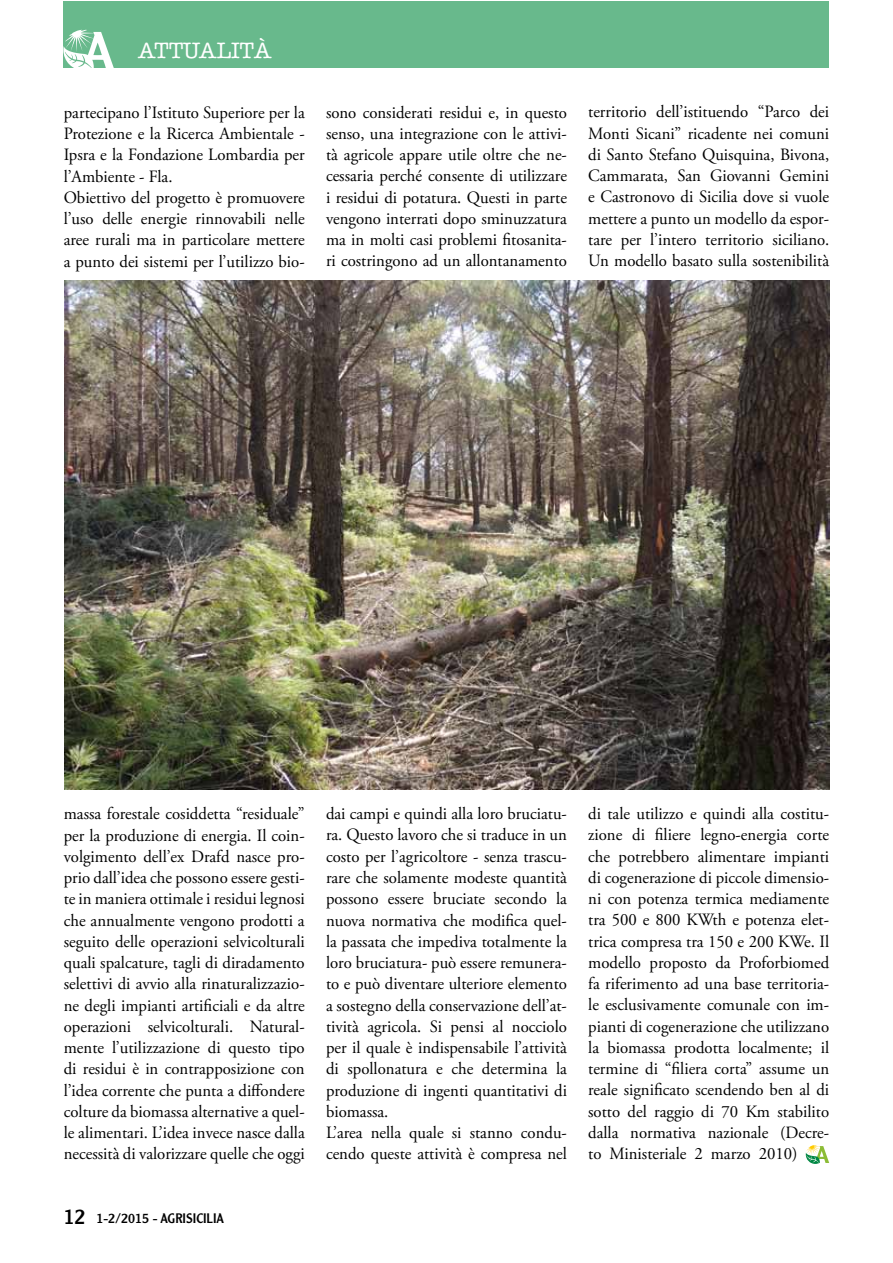
<style>
.page{position:relative;width:893px;height:1263px;background:#fff}
.page>*{position:absolute;margin:0;border:0;box-sizing:border-box;transform-origin:0 0}
.t1{font:500 22.5px "American Typewriter";color:#fff}
.t2{font:17.25px/21.3px "Adobe Garamond Pro";color:#000;text-align:justify}
.t3{font:13.5px "Clearface Gothic LH";color:#000}
.s1{font-size:21px}
</style>
<div class="page">
<div style="left:64px;top:1px;width:765px;height:67px;background:#68b98c"></div>
<svg style="left:63px;top:30px;width:51px;height:38px"></svg>
<svg style="left:806px;top:1145px;width:23px;height:19px"></svg>
<img style="left:65px;top:281px;width:764px;height:508px">
<h1 class="t1" style="left:138px;top:38px;width:135px">ATTUALITÀ</h1>
<p class="t2" style="left:64px;top:102px;width:242px;text-align:left">partecipano l’Istituto Superiore per la Protezione e la Ricerca Ambientale - Ipsra e la Fondazione Lombardia per l’Ambiente - Fla.<br>Obiettivo del progetto è promuovere l’uso delle energie rinnovabili nelle aree rurali ma in particolare mettere a punto dei sistemi per l’utilizzo bio-</p>
<p class="t2" style="left:326px;top:102px;width:242px">sono considerati residui e, in questo senso, una integrazione con le attivi&shy;tà agricole appare utile oltre che ne&shy;cessaria perché consente di utilizzare i residui di potatura. Questi in parte vengono interrati dopo sminuzzatura ma in molti casi problemi fitosanita&shy;ri costringono ad un allontanamento</p>
<p class="t2" style="left:588px;top:102px;width:242px">territorio dell’istituendo “Parco dei Monti Sicani” ricadente nei comuni di Santo Stefano Quisquina, Bivona, Cammarata, San Giovanni Gemini e Castronovo di Sicilia dove si vuole mettere a punto un modello da espor&shy;tare per l’intero territorio siciliano.<br>Un modello basato sulla sostenibilità</p>
<p class="t2" style="left:64px;top:804px;width:242px">massa forestale cosiddetta “residuale” per la produzione di energia. Il coin&shy;volgimento dell’ex Drafd nasce pro&shy;prio dall’idea che possono essere gesti&shy;te in maniera ottimale i residui legnosi che annualmente vengono prodotti a seguito delle operazioni selvicolturali quali spalcature, tagli di diradamento selettivi di avvio alla rinaturalizzazio&shy;ne degli impianti artificiali e da altre operazioni selvicolturali. Natural&shy;mente l’utilizzazione di questo tipo di residui è in contrapposizione con l’idea corrente che punta a diffondere colture da biomassa alternative a quel&shy;le alimentari. L’idea invece nasce dalla necessità di valorizzare quelle che oggi</p>
<p class="t3" style="left:64px;top:1209px;width:162px"><span class="s1">12</span> 1-2/2015 - AGRISICILIA</p>
<p class="t2" style="left:326px;top:804px;width:242px;text-align:left">dai campi e quindi alla loro bruciatu&shy;ra. Questo lavoro che si traduce in un costo per l’agricoltore - senza trascu&shy;rare che solamente modeste quantità possono essere bruciate secondo la nuova normativa che modifica quel&shy;la passata che impediva totalmente la loro bruciatura- può essere remunera&shy;to e può diventare ulteriore elemento a sostegno della conservazione dell’at&shy;tività agricola. Si pensi al nocciolo per il quale è indispensabile l’attività di spollonatura e che determina la produzione di ingenti quantitativi di biomassa.<br>L’area nella quale si stanno condu&shy;cendo queste attività è compresa nel</p>
<p class="t2" style="left:588px;top:803px;width:242px">di tale utilizzo e quindi alla costitu&shy;zione di filiere legno-energia corte che potrebbero alimentare impianti di cogenerazione di piccole dimensio&shy;ni con potenza termica mediamente tra 500 e 800 KWth e potenza elet&shy;trica compresa tra 150 e 200 KWe. Il modello proposto da Proforbiomed fa riferimento ad una base territoria&shy;le esclusivamente comunale con im&shy;pianti di cogenerazione che utilizzano la biomassa prodotta localmente; il termine di “filiera corta” assume un reale significato scendendo ben al di sotto del raggio di 70 Km stabilito dalla normativa nazionale (Decre&shy;to Ministeriale 2 marzo 2010)</p>
</div>
